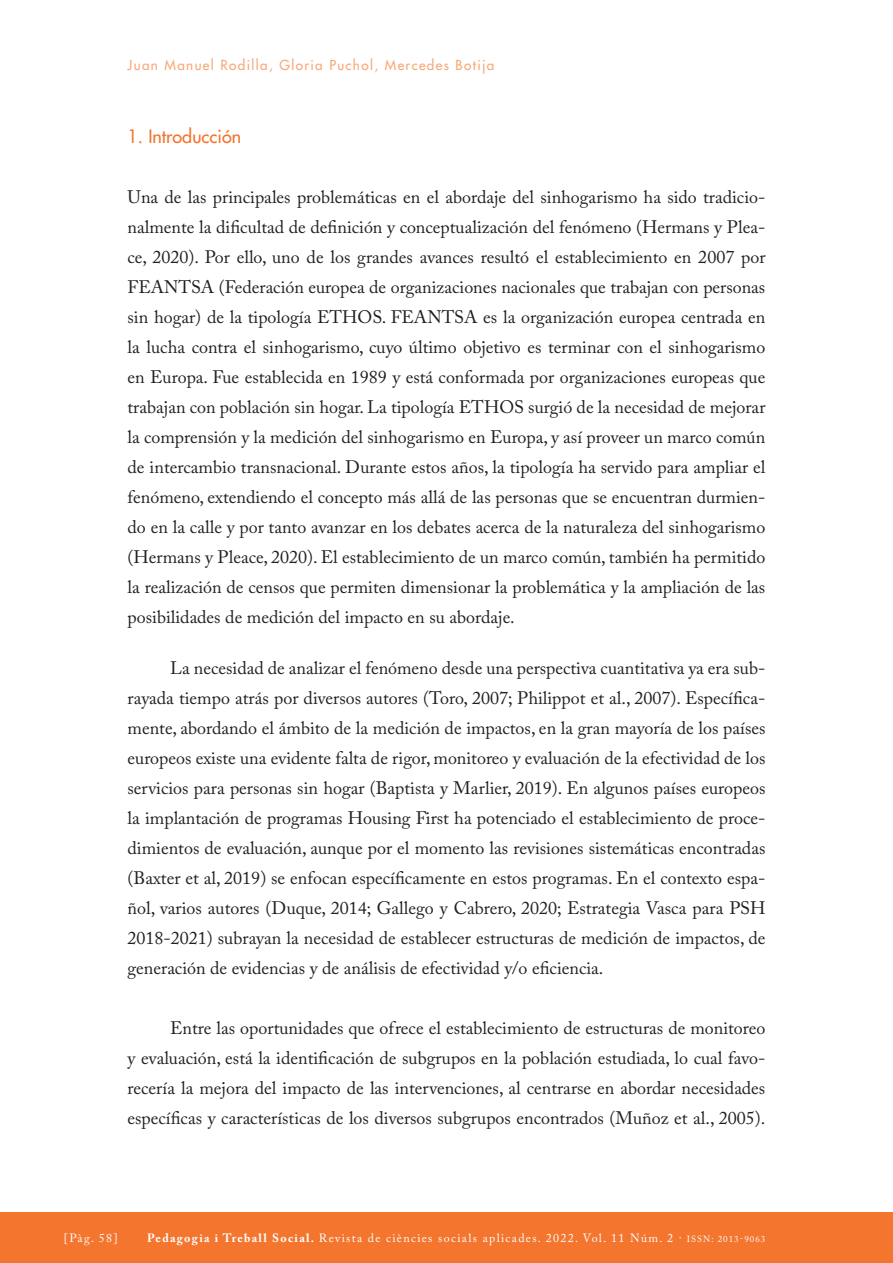
<style>
.page{position:relative;width:893px;height:1263px;background:#fff}
.page>*{position:absolute;margin:0;border:0;box-sizing:border-box;transform-origin:0 0}
.TEXT_COMU{font:18px/30px "Adobe Caslon Pro";color:#231f20;text-align:justify}
.INTERTITOLS{font:18px "Futura";color:#f3752e}
.CAPÇALERA_ESQUERRA{font:13.5px "Futura";letter-spacing:.1em;color:#f8a877}
.t1{font:12px "Adobe Caslon Pro";letter-spacing:.11em;color:#fff}
.s1{font-weight:700}
.s2{font-size:9px}
</style>
<div class="page">
<div style="left:0;top:1212px;width:893px;height:51px;background:#f3752e"></div>
<p class="CAPÇALERA_ESQUERRA" style="left:128px;top:57px;width:368px">Juan Manuel Rodilla, Gloria Puchol, Mercedes Botija</p>
<p class="INTERTITOLS" style="left:128px;top:125px;width:115px">1. Introducción</p>
<p class="TEXT_COMU" style="left:128px;top:181px;width:639px">Una de las principales problemáticas en el abordaje del sinhogarismo ha sido tradicio&shy;nalmente la dificultad de definición y conceptualización del fenómeno (Hermans y Plea&shy;ce, 2020). Por ello, uno de los grandes avances resultó el establecimiento en 2007 por FEANTSA (Federación europea de organizaciones nacionales que trabajan con personas sin hogar) de la tipología ETHOS. FEANTSA es la organización europea centrada en la lucha contra el sinhogarismo, cuyo último objetivo es terminar con el sinhogarismo en Europa. Fue establecida en 1989 y está conformada por organizaciones europeas que trabajan con población sin hogar. La tipología ETHOS surgió de la necesidad de mejorar la comprensión y la medición del sinhogarismo en Europa, y así proveer un marco común de intercambio transnacional. Durante estos años, la tipología ha servido para ampliar el fenómeno, extendiendo el concepto más allá de las personas que se encuentran durmien&shy;do en la calle y por tanto avanzar en los debates acerca de la naturaleza del sinhogarismo (Hermans y Pleace, 2020). El establecimiento de un marco común, también ha permitido la realización de censos que permiten dimensionar la problemática y la ampliación de las posibilidades de medición del impacto en su abordaje.</p>
<p class="TEXT_COMU" style="left:128px;top:653px;width:639px;text-indent:43px">La necesidad de analizar el fenómeno desde una perspectiva cuantitativa ya era sub&shy;rayada tiempo atrás por diversos autores (Toro, 2007; Philippot et al., 2007). Específica&shy;mente, abordando el ámbito de la medición de impactos, en la gran mayoría de los países europeos existe una evidente falta de rigor, monitoreo y evaluación de la efectividad de los servicios para personas sin hogar (Baptista y Marlier, 2019). En algunos países europeos la implantación de programas Housing First ha potenciado el establecimiento de proce&shy;dimientos de evaluación, aunque por el momento las revisiones sistemáticas encontradas (Baxter et al, 2019) se enfocan específicamente en estos programas. En el contexto espa&shy;ñol, varios autores (Duque, 2014; Gallego y Cabrero, 2020; Estrategia Vasca para PSH 2018-2021) subrayan la necesidad de establecer estructuras de medición de impactos, de generación de evidencias y de análisis de efectividad y/o eficiencia.</p>
<p class="TEXT_COMU" style="left:128px;top:1013px;width:639px;text-indent:43px">Entre las oportunidades que ofrece el establecimiento de estructuras de monitoreo y evaluación, está la identificación de subgrupos en la población estudiada, lo cual favo&shy;recería la mejora del impacto de las intervenciones, al centrarse en abordar necesidades específicas y características de los diversos subgrupos encontrados (Muñoz et al., 2005).</p>
<p class="t1" style="left:64px;top:1231px;width:56px">[Pàg. 58]</p>
<p class="t1" style="left:147px;top:1231px;width:620px"><span class="s1">Pedagogia i Treball Social.</span> Revista de ciències socials aplicades. 2022. Vol. 11 Núm. 2 · <span class="s2">ISSN: 2013-9063</span></p>
</div>
